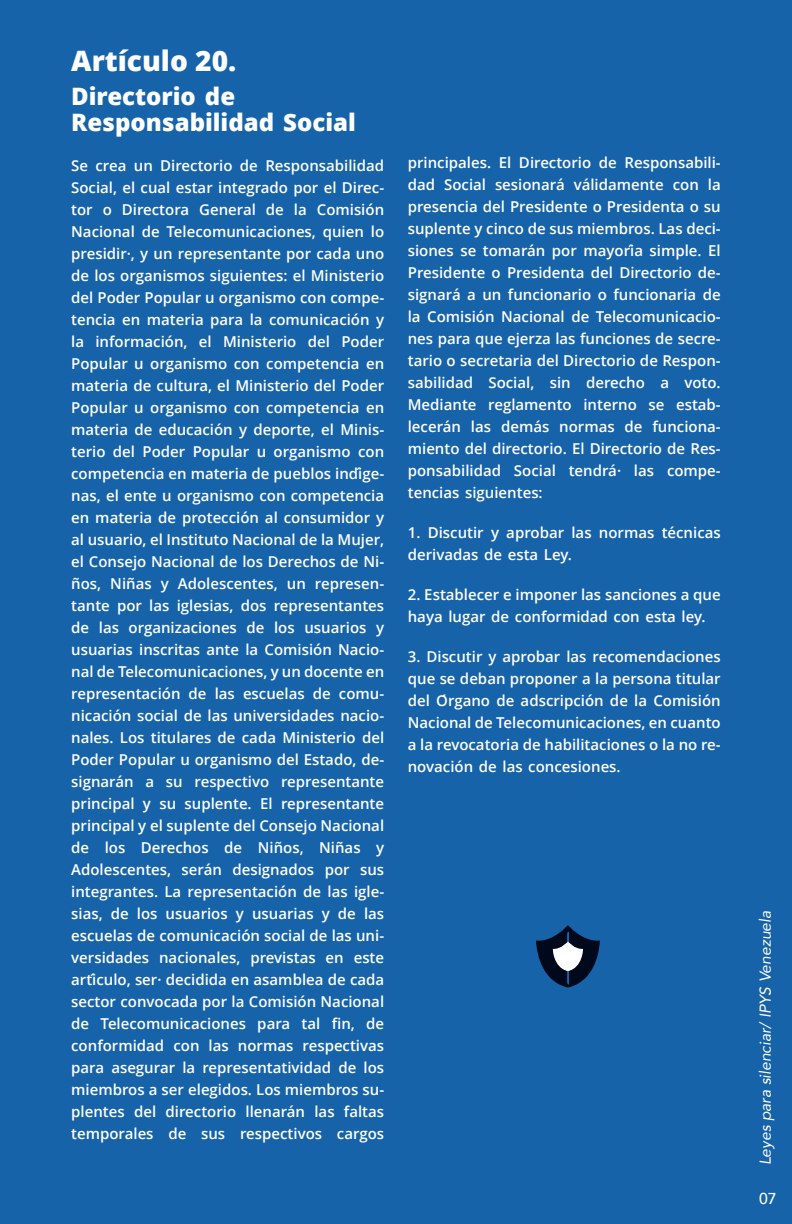
<style>
.page{position:relative;width:792px;height:1224px;background:#1663a9}
.page>*{position:absolute;margin:0;border:0;box-sizing:border-box;transform-origin:0 0}
.t1{font:800 28.1px "Open Sans";color:#fff}
.t2{font:800 24px/26px "Open Sans";color:#fff}
.t3{font:italic 15.8px "Avenir";color:#fff}
.t4{font:500 15.8px "Avenir";color:#fff}
.t5{font:600 15px/22px "Open Sans";color:#fff;text-align:justify}
</style>
<div class="page">
<svg style="left:536px;top:925px;width:64px;height:63px"></svg>
<h1 class="t1" style="left:71px;top:49px;width:167px">Artículo 20.</h1>
<h2 class="t2" style="left:71px;top:86px;width:286px">Directorio de<br>Responsabilidad Social</h2>
<p class="t5" style="left:71px;top:156px;width:314px">Se crea un Directorio de Responsabilidad Social, el cual estar integrado por el Direc&shy;tor o Directora General de la Comisión Nacional de Telecomunicaciones, quien lo presidir·, y un representante por cada uno de los organismos siguientes: el Ministerio del Poder Popular u organismo con compe&shy;tencia en materia para la comunicación y la información, el Ministerio del Poder Popular u organismo con competencia en materia de cultura, el Ministerio del Poder Popular u organismo con competencia en materia de educación y deporte, el Minis&shy;terio del Poder Popular u organismo con competencia en materia de pueblos indíge&shy;nas, el ente u organismo con competencia en materia de protección al consumidor y al usuario, el Instituto Nacional de la Mujer, el Consejo Nacional de los Derechos de Ni&shy;ños, Niñas y Adolescentes, un represen&shy;tante por las iglesias, dos representantes de las organizaciones de los usuarios y usuarias inscritas ante la Comisión Nacio&shy;nal de Telecomunicaciones, y un docente en representación de las escuelas de comu&shy;nicación social de las universidades nacio&shy;nales. Los titulares de cada Ministerio del Poder Popular u organismo del Estado, de&shy;signarán a su respectivo representante principal y su suplente. El representante principal y el suplente del Consejo Nacional de los Derechos de Niños, Niñas y Adolescentes, serán designados por sus integrantes. La representación de las igle&shy;sias, de los usuarios y usuarias y de las escuelas de comunicación social de las uni&shy;versidades nacionales, previstas en este artículo, ser· decidida en asamblea de cada sector convocada por la Comisión Nacional de Telecomunicaciones para tal fin, de conformidad con las normas respectivas para asegurar la representatividad de los miembros a ser elegidos. Los miembros su&shy;plentes del directorio llenarán las faltas temporales de sus respectivos cargos</p>
<p class="t5" style="left:408px;top:153px;width:314px">principales. El Directorio de Responsabili&shy;dad Social sesionará válidamente con la presencia del Presidente o Presidenta o su suplente y cinco de sus miembros. Las deci&shy;siones se tomarán por mayoría simple. El Presidente o Presidenta del Directorio de&shy;signaráa un funcionario o funcionaria de la Comisión Nacional de Telecomunicacio&shy;nes para que ejerza las funciones de secre&shy;tario o secretaria del Directorio de Respon&shy;sabilidad Social, sin derecho a voto.<br>Mediante reglamento interno se estab&shy;lecerán las demás normas de funciona&shy;miento del directorio. El Directorio de Res&shy;ponsabilidad Social tendrá· las compe&shy;tencias siguientes:</p>
<p class="t5" style="left:408px;top:523px;width:314px">1. Discutir y aprobar las normas técnicas derivadas de esta Ley.</p>
<p class="t5" style="left:408px;top:585px;width:314px">2. Establecer e imponer las sanciones a que haya lugar de conformidad con esta ley.</p>
<p class="t5" style="left:408px;top:647px;width:314px">3. Discutir y aprobar las recomendaciones que se deban proponer a la persona titular del Órgano de adscripción de la Comisión Nacional de Telecomunicaciones, en cuanto a la revocatoria de habilitaciones o la no re&shy;novación de las concesiones.</p>
<p class="t3" style="left:755px;top:1165px;width:256px;rotate:-90deg">Leyes para silenciar/ IPYS Venezuela</p>
<p class="t4" style="left:759px;top:1189px;width:19px">07</p>
</div>
